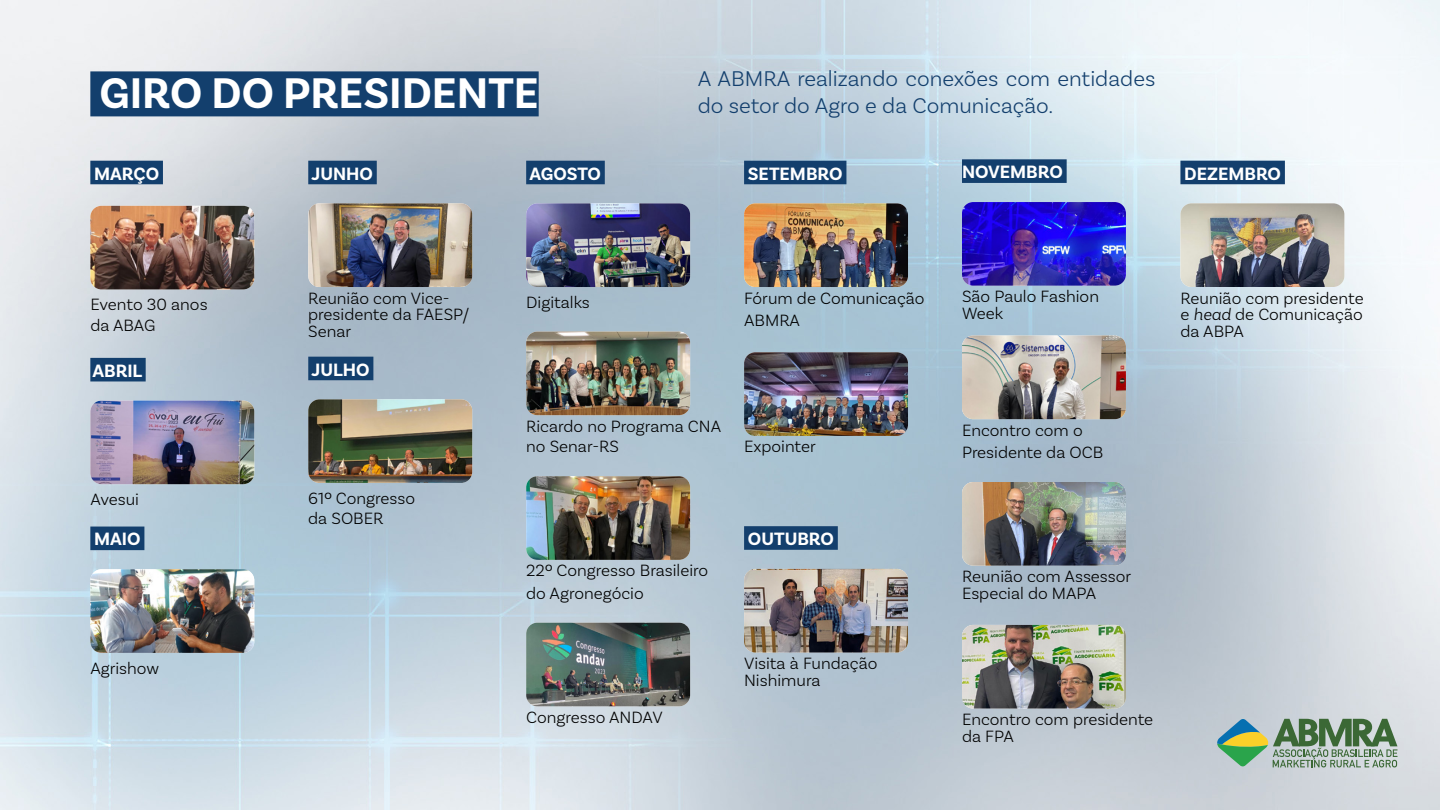
<style>
.page{position:relative;width:1440px;height:810px;background:#fff}
.page>*{position:absolute;margin:0;border:0;box-sizing:border-box;transform-origin:0 0}
.t1{font:700 45px "Basic Sans";color:#fff}
.t2{font:300 22.5px/27px "Basic Sans";color:#133f6d}
.t3{font:700 18.75px "Basic Sans";color:#fff}
.t4{font:300 17.25px/16.5px "Basic Sans";color:#000}
.s1{font-style:italic}
</style>
<div class="page">
<img style="left:0;top:0;width:1440px;height:810px">
<div style="left:90px;top:71px;width:449px;height:45px;background:#133f6d"></div>
<div style="left:90px;top:161px;width:73px;height:23px;background:#133f6d"></div>
<div style="left:90px;top:358px;width:56px;height:23px;background:#133f6d"></div>
<div style="left:90px;top:527px;width:54px;height:23px;background:#133f6d"></div>
<img style="left:90px;top:206px;width:164px;height:83px">
<img style="left:90px;top:401px;width:164px;height:83px">
<img style="left:90px;top:569px;width:164px;height:84px">
<div style="left:308px;top:161px;width:69px;height:23px;background:#133f6d"></div>
<div style="left:308px;top:357px;width:65px;height:23px;background:#133f6d"></div>
<img style="left:308px;top:203px;width:164px;height:84px">
<img style="left:308px;top:399px;width:164px;height:84px">
<div style="left:526px;top:161px;width:79px;height:23px;background:#133f6d"></div>
<img style="left:526px;top:203px;width:164px;height:84px">
<img style="left:526px;top:332px;width:164px;height:83px">
<img style="left:526px;top:476px;width:164px;height:84px">
<img style="left:526px;top:623px;width:164px;height:83px">
<div style="left:744px;top:161px;width:102px;height:23px;background:#133f6d"></div>
<div style="left:744px;top:526px;width:94px;height:24px;background:#133f6d"></div>
<img style="left:744px;top:203px;width:164px;height:84px">
<img style="left:744px;top:352px;width:164px;height:84px">
<img style="left:744px;top:569px;width:164px;height:84px">
<div style="left:1180px;top:161px;width:105px;height:23px;background:#133f6d"></div>
<img style="left:1180px;top:203px;width:164px;height:84px">
<div style="left:962px;top:159px;width:105px;height:24px;background:#133f6d"></div>
<img style="left:962px;top:202px;width:164px;height:84px">
<img style="left:962px;top:336px;width:164px;height:83px">
<img style="left:962px;top:482px;width:164px;height:84px">
<img style="left:962px;top:625px;width:164px;height:84px">
<svg style="left:1217px;top:719px;width:180px;height:48px;background:#8aa78d"></svg>
<h1 class="t1" style="left:99px;top:66px;width:441px">GIRO DO PRESIDENTE</h1>
<h2 class="t2" style="left:698px;top:65px;width:459px">A ABMRA realizando conexões com entidades do setor do Agro e da Comunicação.</h2>
<p class="t3" style="left:94px;top:162px;width:66px">MARÇO</p>
<p class="t3" style="left:311px;top:162px;width:63px">JUNHO</p>
<p class="t3" style="left:530px;top:162px;width:73px">AGOSTO</p>
<p class="t3" style="left:748px;top:162px;width:96px">SETEMBRO</p>
<p class="t3" style="left:962px;top:161px;width:102px">NOVEMBRO</p>
<p class="t3" style="left:1184px;top:162px;width:98px">DEZEMBRO</p>
<p class="t4" style="left:90px;top:294px;width:119px;line-height:20.7px">Evento 30 anos da ABAG</p>
<p class="t3" style="left:92px;top:359px;width:52px">ABRIL</p>
<p class="t4" style="left:90px;top:491px;width:50px">Avesui</p>
<p class="t3" style="left:94px;top:528px;width:48px">MAIO</p>
<p class="t4" style="left:90px;top:659px;width:70px">Agrishow</p>
<p class="t4" style="left:308px;top:289px;width:162px">Reunião com Vice&shy;presidente da FAESP/<br>Senar</p>
<p class="t3" style="left:311px;top:358px;width:60px">JULHO</p>
<p class="t4" style="left:308px;top:487px;width:108px;line-height:20.7px">61º Congresso da SOBER</p>
<p class="t4" style="left:526px;top:294px;width:65px">Digitalks</p>
<p class="t4" style="left:744px;top:286px;width:182px;line-height:22.5px">Fórum de Comunicação<br>ABMRA</p>
<p class="t4" style="left:962px;top:288px;width:139px">São Paulo Fashion<br>Week</p>
<p class="t4" style="left:1180px;top:289px;width:185px;text-align:justify">Reunião com presidente e <span class="s1">head</span> de Comunicação da ABPA</p>
<p class="t4" style="left:526px;top:415px;width:197px;line-height:20.7px">Ricardo no Programa CNA no Senar-RS</p>
<p class="t4" style="left:744px;top:438px;width:73px">Expointer</p>
<p class="t4" style="left:962px;top:418px;width:143px;line-height:22.5px">Encontro com o<br>Presidente da OCB</p>
<p class="t3" style="left:748px;top:527px;width:88px">OUTUBRO</p>
<p class="t4" style="left:526px;top:559px;width:184px;line-height:22.5px">22º Congresso Brasileiro do Agronegócio</p>
<p class="t4" style="left:962px;top:568px;width:171px">Reunião com Assessor<br>Especial do MAPA</p>
<p class="t4" style="left:744px;top:655px;width:135px">Visita à Fundação<br>Nishimura</p>
<p class="t4" style="left:526px;top:709px;width:138px">Congresso ANDAV</p>
<p class="t4" style="left:962px;top:711px;width:193px">Encontro com presidente da FPA</p>
</div>
